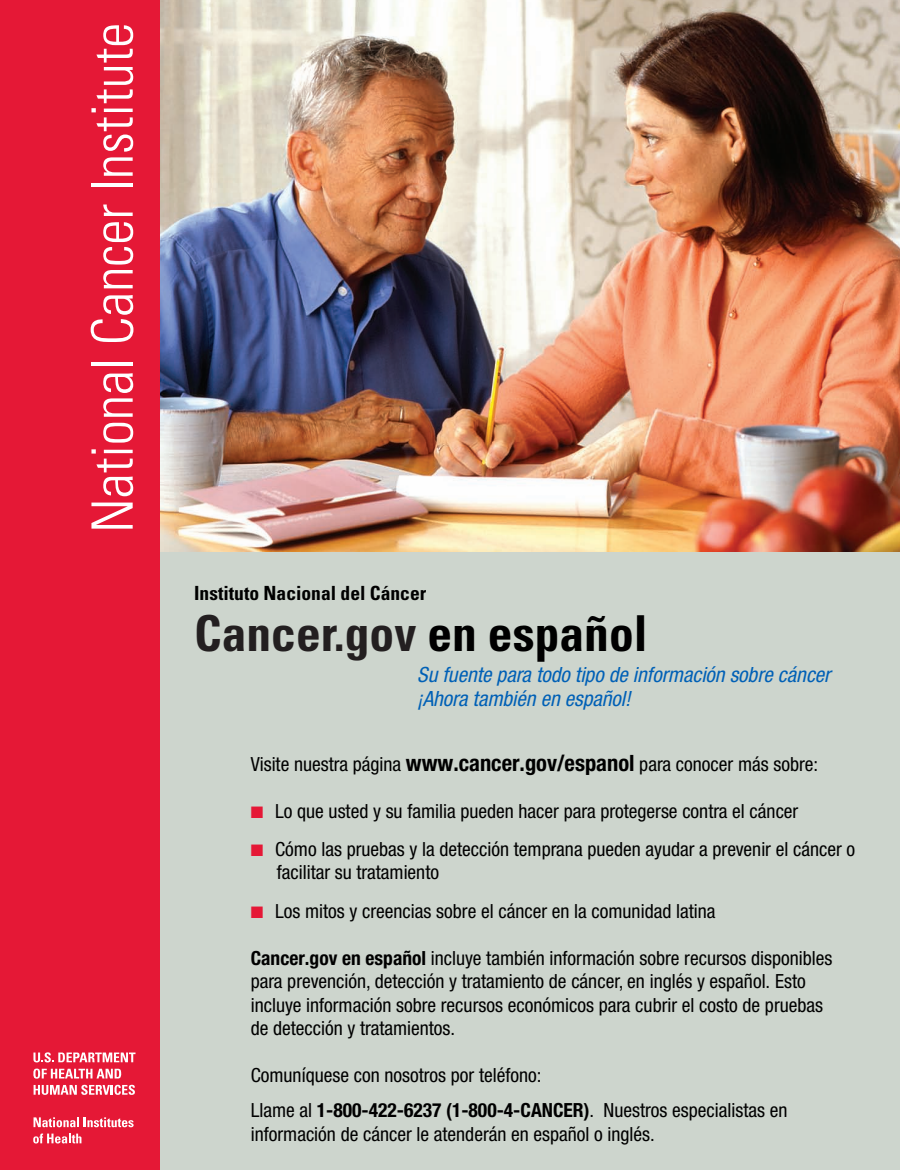
<style>
.page{position:relative;width:900px;height:1170px;background:#fff}
.page>*{position:absolute;margin:0;border:0;box-sizing:border-box;transform-origin:0 0}
.t1{font:700 condensed 49.5px "Univers";color:#231f20}
.t2{font:italic condensed 21px/24px "Helvetica Neue";color:#0060b6}
.t3{font:condensed 19.5px/23.4px "Helvetica Neue";color:#000}
.t4{font:700 condensed 19.5px "Univers";color:#000}
.s1{color:#000}
.s2{font-weight:700;font-size:22.5px}
.s3{color:#e51836}
.s4{font-weight:700}
</style>
<div class="page">
<img style="left:160px;top:0;width:739px;height:552px">
<div style="left:148px;top:552px;width:751px;height:617px;background:#cdd5cd"></div>
<div style="left:0;top:0;width:160px;height:1169px;background:#e51836"></div>
<svg style="left:91px;top:502px;width:42px;height:26px"></svg>
<svg style="left:91px;top:449px;width:42px;height:47px"></svg>
<svg style="left:103px;top:422px;width:30px;height:20px"></svg>
<svg style="left:103px;top:373px;width:30px;height:43px"></svg>
<hr style="left:91px;top:362px;width:42px;height:3px;background:#fff">
<svg style="left:91px;top:295px;width:42px;height:47px"></svg>
<svg style="left:103px;top:270px;width:30px;height:18px"></svg>
<svg style="left:103px;top:222px;width:30px;height:42px"></svg>
<svg style="left:103px;top:204px;width:30px;height:12px"></svg>
<hr style="left:91px;top:183px;width:42px;height:4px;background:#fff">
<svg style="left:91px;top:25px;width:42px;height:151px"></svg>
<svg style="left:33px;top:1052px;width:102px;height:10px"></svg>
<svg style="left:33px;top:1068px;width:88px;height:10px"></svg>
<svg style="left:34px;top:1084px;width:101px;height:10px"></svg>
<svg style="left:33px;top:1117px;width:100px;height:9px"></svg>
<svg style="left:33px;top:1133px;width:48px;height:10px"></svg>
<p class="t4" style="left:194px;top:581px;width:233px">Instituto Nacional del Cáncer</p>
<h1 class="t1" style="left:194px;top:602px;width:454px">Cancer.gov <span class="s1">en español</span></h1>
<p class="t2" style="left:417px;top:661px;width:414px">Su fuente para todo tipo de información sobre cáncer ¡Ahora también en español!</p>
<p class="t3" style="left:250px;top:751px;width:568px">Visite nuestra página <span class="s2">www.cancer.gov/espanol</span> para conocer más sobre:</p>
<p class="t3" style="left:250px;top:798px;width:549px"><span class="s3">■</span> Lo que usted y su familia pueden hacer para protegerse contra el cáncer</p>
<p class="t3" style="left:276px;top:837px;width:579px;text-indent:-26px"><span class="s3">■</span> Cómo las pruebas y la detección temprana pueden ayudar a prevenir el cáncer o facilitar su tratamiento</p>
<p class="t3" style="left:250px;top:898px;width:466px"><span class="s3">■</span> Los mitos y creencias sobre el cáncer en la comunidad latina</p>
<p class="t3" style="left:250px;top:945px;width:583px"><span class="s4">Cancer.gov en español</span> incluye también información sobre recursos disponibles para prevención, detección y tratamiento de cáncer, en inglés y español. Esto incluye información sobre recursos económicos para cubrir el costo de pruebas de detección y tratamientos.</p>
<p class="t3" style="left:250px;top:1056px;width:538px;line-height:35.4px">Comuníquese con nosotros por teléfono:<br>Llame al <span class="s4">1-800-422-6237 (1-800-4-CANCER)</span>. Nuestros especialistas en</p>
<p class="t3" style="left:250px;top:1121px;width:405px">información de cáncer le atenderán en español o inglés.</p>
</div>
